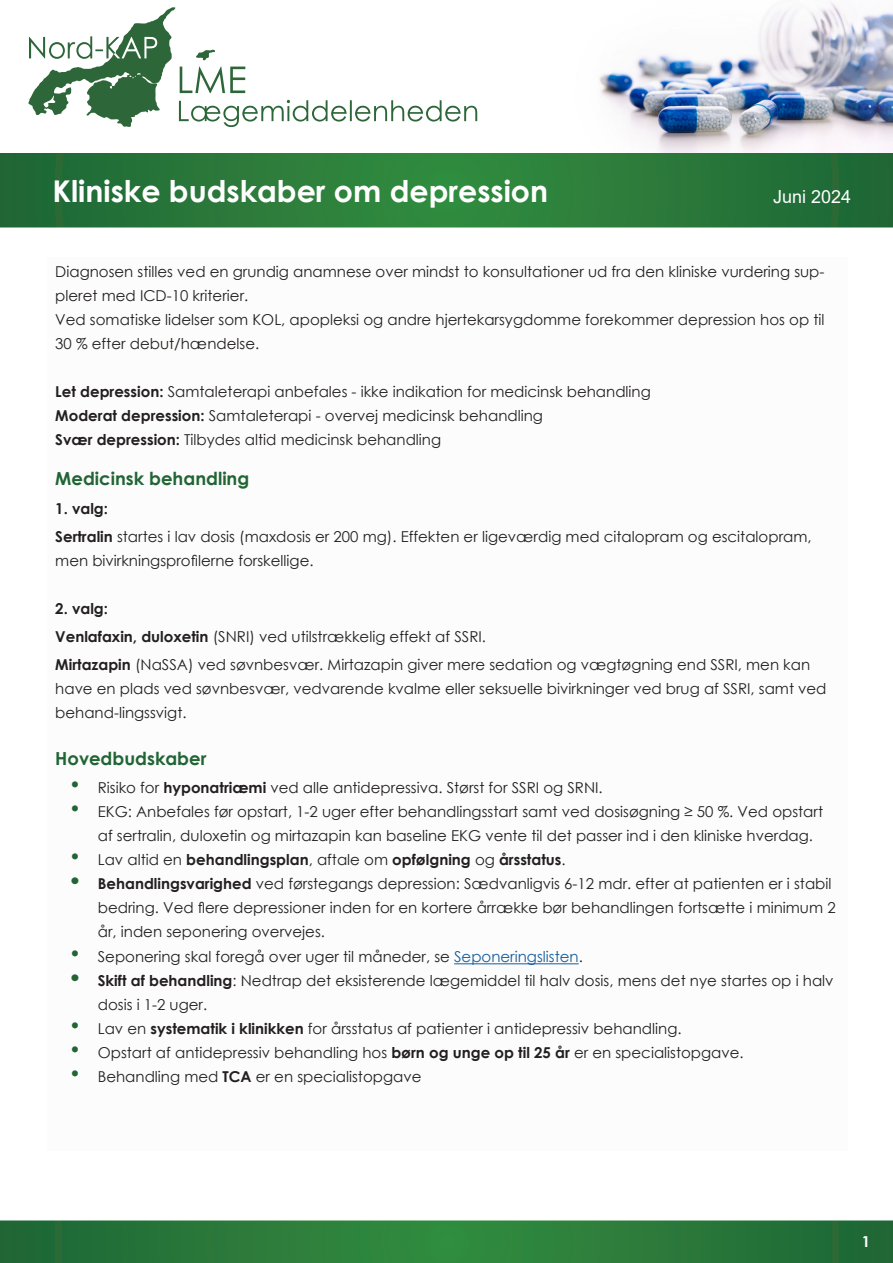
<style>
.page{position:relative;width:893px;height:1263px;background:#fff}
.page>*{position:absolute;margin:0;border:0;box-sizing:border-box;transform-origin:0 0}
.LME_titel{font:700 30px "Century Gothic";color:#fff}
.LME_afsnit{font:700 18px "Century Gothic";color:#226535}
.LME_dato{font:18px "Arial";color:#fff}
.LME_bullets{font:15px/24px "Century Gothic";color:#231f20}
.LME_brødtekst{font:15px/24px "Century Gothic";color:#231f20}
.LME_underoverskrift{font:15px/24px "Century Gothic";color:#231f20}
.LME_bullets-2{font:700 15px "Century Gothic";color:#231f20}
.LME_underoverskrift-2{font:700 15px "Century Gothic";color:#231f20}
.t1{font:700 15px "Century Gothic";color:#fff}
.s1{font-weight:700}
.s2{font-family:"Arial";font-size:24px;color:#226535}
.s3{font-family:"Arial";font-weight:400;font-size:24px;color:#226535}
.s4{font-weight:400}
.s5{font-family:"Arial";font-weight:700;font-size:24px;color:#226535}
.s6{color:#175d9e}
</style>
<div class="page">
<img style="left:477px;top:2px;width:416px;height:151px">
<svg style="left:28px;top:7px;width:449px;height:120px"></svg>
<svg style="left:3px;top:1223px;width:887px;height:37px;background:#29793a"></svg>
<div style="left:47px;top:257px;width:801px;height:893px;background:#fbfcfb"></div>
<hr style="left:454px;top:963px;width:125px;height:1px;background:#175d9e">
<svg style="left:3px;top:156px;width:887px;height:68px;background:#29783a"></svg>
<h1 class="LME_titel" style="left:53px;top:168px;width:497px">Kliniske budskaber om depression</h1>
<h2 class="LME_dato" style="left:773px;top:185px;width:80px">Juni 2024</h2>
<p class="LME_brødtekst" style="left:55px;top:259px;width:771px">Diagnosen stilles ved en grundig anamnese over mindst to konsultationer ud fra den kliniske vurdering sup&shy;pleret med ICD-10 kriterier.</p>
<p class="LME_brødtekst" style="left:55px;top:307px;width:771px">Ved somatiske lidelser som KOL, apopleksi og andre hjertekarsygdomme forekommer depression hos op til<br>30 % efter debut/hændelse.</p>
<p class="LME_brødtekst" style="left:55px;top:379px;width:597px"><span class="s1">Let depression:</span> Samtaleterapi anbefales - ikke indikation for medicinsk behandling</p>
<p class="LME_brødtekst" style="left:55px;top:403px;width:489px"><span class="s1">Moderat depression:</span> Samtaleterapi - overvej medicinsk behandling</p>
<p class="LME_brødtekst" style="left:55px;top:427px;width:387px"><span class="s1">Svær depression:</span> Tilbydes altid medicinsk behandling</p>
<h2 class="LME_afsnit" style="left:55px;top:465px;width:196px">Medicinsk behandling</h2>
<h3 class="LME_underoverskrift-2" style="left:55px;top:497px;width:54px">1. valg:</h3>
<p class="LME_brødtekst" style="left:55px;top:524px;width:758px"><span class="s1">Sertralin</span> startes i lav dosis (maxdosis er 200 mg). Effekten er ligeværdig med citalopram og escitalopram, men bivirkningsprofilerne forskellige.</p>
<h3 class="LME_underoverskrift-2" style="left:55px;top:597px;width:54px">2. valg:</h3>
<h3 class="LME_underoverskrift" style="left:55px;top:624px;width:432px"><span class="s1">Venlafaxin, duloxetin</span> (SNRI) ved utilstrækkelig effekt af SSRI.</h3>
<h3 class="LME_underoverskrift" style="left:55px;top:653px;width:773px"><span class="s1">Mirtazapin</span> (NaSSA) ved søvnbesvær. Mirtazapin giver mere sedation og vægtøgning end SSRI, men kan have en plads ved søvnbesvær, vedvarende kvalme eller seksuelle bivirkninger ved brug af SSRI, samt ved behand-lingssvigt.</h3>
<h2 class="LME_afsnit" style="left:55px;top:744px;width:153px">Hovedbudskaber</h2>
<p class="LME_bullets" style="left:71px;top:775px;width:533px"><span class="s2">•</span> Risiko for <span class="s1">hyponatriæmi</span> ved alle antidepressiva. Størst for SSRI og SRNI.</p>
<p class="LME_bullets" style="left:98px;top:799px;width:727px;text-indent:-27px"><span class="s2">•</span> EKG: Anbefales før opstart, 1-2 uger efter behandlingsstart samt ved dosisøgning ≥ 50 %. Ved opstart af sertralin, duloxetin og mirtazapin kan baseline EKG vente til det passer ind i den kliniske hverdag.</p>
<p class="LME_bullets-2" style="left:71px;top:848px;width:496px"><span class="s3">•</span> <span class="s4">Lav altid en</span> behandlingsplan<span class="s4">, aftale om</span> opfølgning <span class="s4">og</span> årsstatus<span class="s4">.</span></p>
<p class="LME_bullets" style="left:98px;top:871px;width:739px;text-indent:-27px"><span class="s5">•</span> <span class="s1">Behandlingsvarighed</span> ved førstegangs depression: Sædvanligvis 6-12 mdr. efter at patienten er i stabil bedring. Ved flere depressioner inden for en kortere årrække bør behandlingen fortsætte i minimum 2 år, inden seponering overvejes.</p>
<p class="LME_bullets" style="left:71px;top:945px;width:514px"><span class="s2">•</span> Seponering skal foregå over uger til måneder, se <span class="s6">Seponeringslisten</span>.</p>
<p class="LME_bullets" style="left:98px;top:969px;width:737px;text-indent:-27px"><span class="s5">•</span> <span class="s1">Skift af behandling</span>: Nedtrap det eksisterende lægemiddel til halv dosis, mens det nye startes op i halv dosis i 1-2 uger.</p>
<p class="LME_bullets" style="left:71px;top:1017px;width:612px"><span class="s2">•</span> Lav en <span class="s1">systematik i klinikken</span> for årsstatus af patienter i antidepressiv behandling.</p>
<p class="LME_bullets" style="left:71px;top:1041px;width:674px"><span class="s2">•</span> Opstart af antidepressiv behandling hos <span class="s1">børn og unge op til 25 år</span> er en specialistopgave.</p>
<p class="LME_bullets" style="left:71px;top:1065px;width:352px"><span class="s2">•</span> Behandling med <span class="s1">TCA</span> er en specialistopgave</p>
<p class="t1" style="left:862px;top:1230px;width:10px">1</p>
</div>
